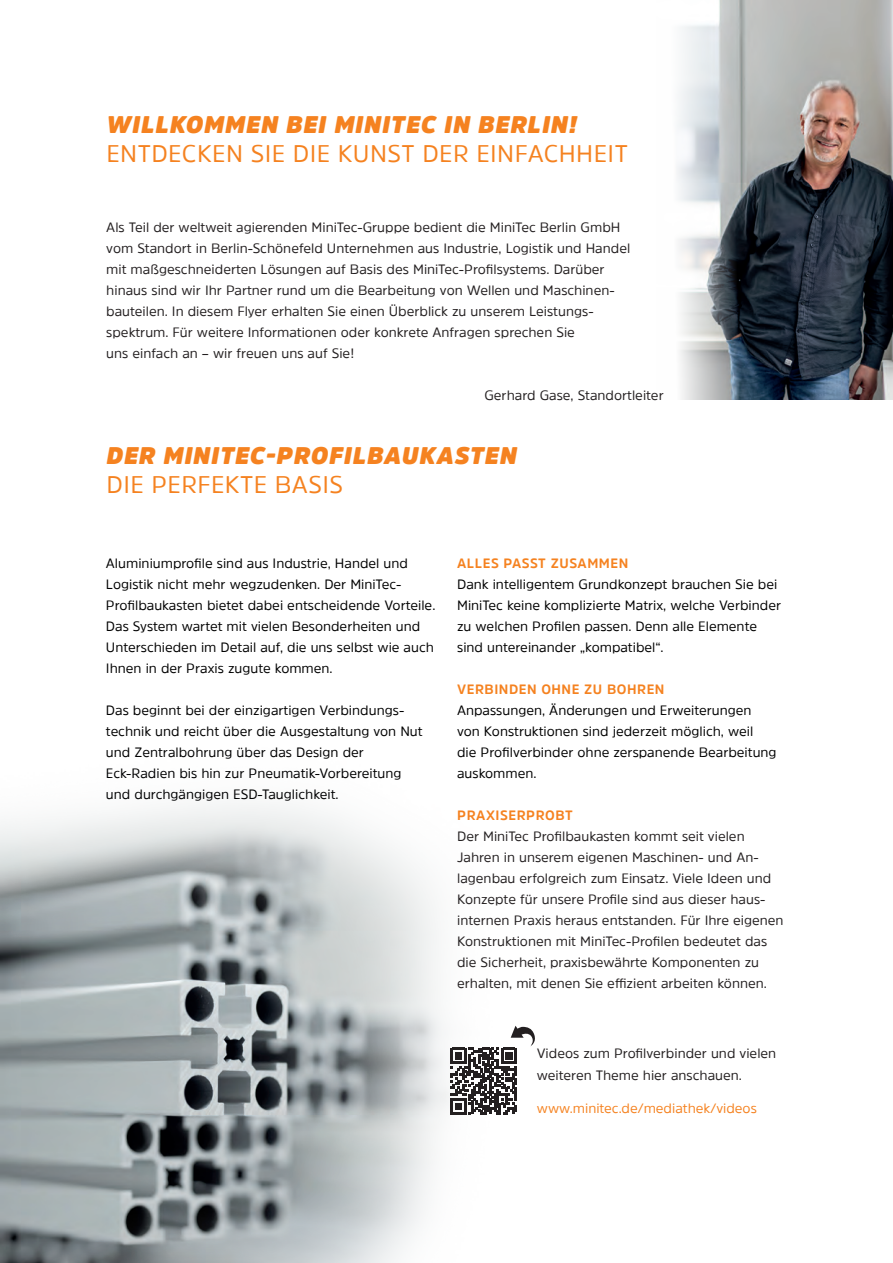
<style>
.page{position:relative;width:893px;height:1263px;background:#fff}
.page>*{position:absolute;margin:0;border:0;box-sizing:border-box;transform-origin:0 0}
.t1{font:italic 900 24px "Amsi Pro";letter-spacing:.04em;color:#f58220}
.t2{font:24px "Amsi Pro";letter-spacing:.02em;color:#f58220}
.t3{font:13.5px/21px "Amsi Pro";color:#231f20}
.t4{font:13.5px/21px "Amsi Pro";color:#000001}
.t5{font:700 13.5px "Amsi Pro";letter-spacing:.04em;color:#f58220}
.t6{font:13.5px "Amsi Pro";color:#f58220}
</style>
<div class="page">
<img style="left:0;top:804px;width:516px;height:459px">
<img style="left:677px;top:0;width:216px;height:400px">
<svg style="left:450px;top:1026px;width:85px;height:88px"></svg>
<h1 class="t1" style="left:106px;top:108px;width:472px">WILLKOMMEN BEI MINITEC IN BERLIN!</h1>
<h1 class="t2" style="left:106px;top:137px;width:523px">ENTDECKEN SIE DIE KUNST DER EINFACHHEIT</h1>
<p class="t3" style="left:106px;top:216px;width:525px">Als Teil der weltweit agierenden MiniTec-Gruppe bedient die MiniTec Berlin GmbH vom Standort in Berlin-Schönefeld Unternehmen aus Industrie, Logistik und Handel mit maßgeschneiderten Lösungen auf Basis des MiniTec-Profilsystems. Darüber hinaus sind wir Ihr Partner rund um die Bearbeitung von Wellen und Maschinen&shy;bauteilen. In diesem Flyer erhalten Sie einen Überblick zu unserem Leistungs&shy;spektrum. Für weitere Informationen oder konkrete Anfragen sprechen Sie<br>uns einfach an – wir freuen uns auf Sie!</p>
<p class="t3" style="left:484px;top:384px;width:181px">Gerhard Gase, Standortleiter</p>
<h1 class="t1" style="left:106px;top:439px;width:412px">DER MINITEC-PROFILBAUKASTEN</h1>
<h1 class="t2" style="left:106px;top:468px;width:238px">DIE PERFEKTE BASIS</h1>
<p class="t4" style="left:106px;top:552px;width:331px">Aluminiumprofile sind aus Industrie, Handel und Logistik nicht mehr wegzudenken. Der MiniTec-Profilbaukasten bietet dabei entscheidende Vorteile.<br>Das System wartet mit vielen Besonderheiten und Unterschieden im Detail auf, die uns selbst wie auch Ihnen in der Praxis zugute kommen.</p>
<p class="t4" style="left:106px;top:699px;width:318px">Das beginnt bei der einzigartigen Verbindungs&shy;technik und reicht über die Ausgestaltung von Nut und Zentralbohrung über das Design der Eck-Radien bis hin zur Pneumatik-Vorbereitung und durchgängigen ESD-Tauglichkeit.</p>
<p class="t5" style="left:457px;top:553px;width:173px">ALLES PASST ZUSAMMEN</p>
<p class="t4" style="left:457px;top:573px;width:325px">Dank intelligentem Grundkonzept brauchen Sie bei MiniTec keine komplizierte Matrix, welche Verbinder zu welchen Profilen passen. Denn alle Elemente sind untereinander „kompatibel“.</p>
<p class="t5" style="left:457px;top:680px;width:209px">VERBINDEN OHNE ZU BOHREN</p>
<p class="t4" style="left:457px;top:699px;width:321px">Anpassungen, Änderungen und Erweiterungen von Konstruktionen sind jederzeit möglich, weil<br>die Profilverbinder ohne zerspanende Bearbeitung auskommen.</p>
<p class="t5" style="left:457px;top:806px;width:117px">PRAXISERPROBT</p>
<p class="t3" style="left:457px;top:825px;width:328px">Der MiniTec Profilbaukasten kommt seit vielen Jahren in unserem eigenen Maschinen- und An&shy;lagenbau erfolgreich zum Einsatz. Viele Ideen und Konzepte für unsere Profile sind aus dieser haus&shy;internen Praxis heraus entstanden. Für Ihre eigenen Konstruktionen mit MiniTec-Profilen bedeutet das die Sicherheit, praxisbewährte Komponenten zu erhalten, mit denen Sie effizient arbeiten können.</p>
<p class="t3" style="left:537px;top:1043px;width:241px">Videos zum Profilverbinder und vielen weiteren Theme hier anschauen.</p>
<p class="t6" style="left:537px;top:1099px;width:221px">www.minitec.de/mediathek/videos</p>
</div>
